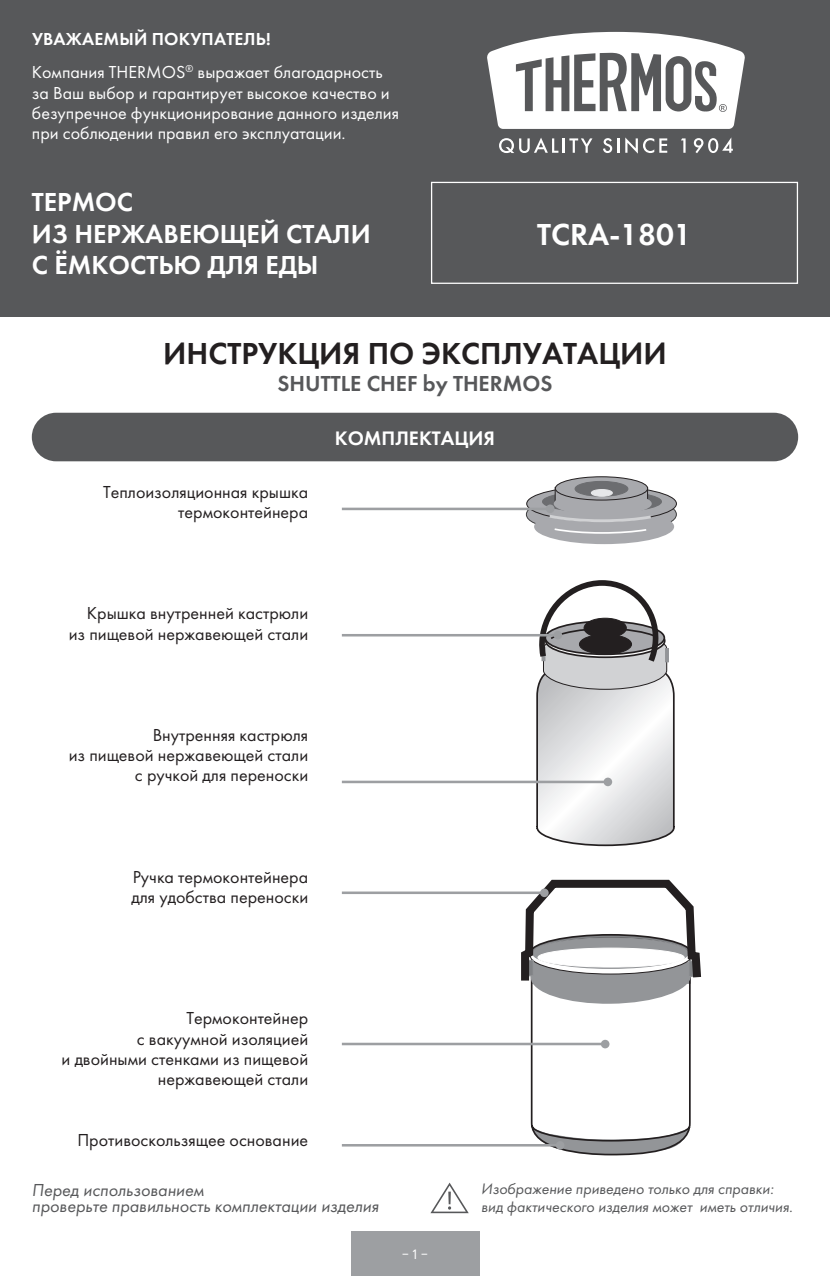
<style>
.page{position:relative;width:830px;height:1276px;background:#fff}
.page>*{position:absolute;margin:0;border:0;box-sizing:border-box;transform-origin:0 0}
.MAIN_BOLD{font:31.5px "Futura Demi";color:#231f20}
.ZAGOLOVOK{font:31.5px "Futura Demi";color:#fff}
.ZAGOLOVOK-2{font:27px/31.5px "Futura Demi";color:#fff}
.MAIN_BOLD-2{font:22.5px "Futura Demi";color:#57585a}
.ZAGOLOVOK-3{font:20.25px "Futura Demi";color:#fff}
.MAIN{font:18px/20.2px "Futura";color:#231f20;text-align:right}
.MAIN-2{font:18px/20.2px "Futura";color:#fff}
.MAIN_italic{font:italic 18px "Futura";color:#57585a}
.MAIN_BOLD-3{font:18px "Futura Demi";letter-spacing:.01em;color:#fff}
.MAIN_italic-2{font:italic 15.75px/18px "Futura";color:#57585a}
.t1{font:13.5px "Circe";color:#fff}
</style>
<div class="page">
<div style="left:350px;top:1231px;width:129px;height:45px;background:#9d9fa2"></div>
<svg style="left:517px;top:879px;width:185px;height:277px"></svg>
<div style="left:537px;top:948px;width:147px;height:19px;background:#fff;border-radius:50%"></div>
<div style="left:537px;top:948px;width:147px;height:19px;border:1px solid #fff;border-radius:50%"></div>
<svg style="left:535px;top:580px;width:140px;height:267px"></svg>
<div style="left:534px;top:509px;width:139px;height:35px;background:#a8a9ad;border-radius:50%"></div>
<svg style="left:526px;top:486px;width:150px;height:35px"></svg>
<div style="left:542px;top:491px;width:119px;height:21px;background:#6c6d70;border-radius:50%"></div>
<svg style="left:556px;top:491px;width:89px;height:8px"></svg>
<div style="left:554px;top:487px;width:93px;height:17px;border:1px solid #231f20"></div>
<svg style="left:553px;top:492px;width:98px;height:23px"></svg>
<svg style="left:555px;top:477px;width:92px;height:23px"></svg>
<div style="left:555px;top:476px;width:92px;height:24px;border:1px solid #231f20;border-radius:50%"></div>
<div style="left:574px;top:481px;width:53px;height:15px;background:#6c6d70;border-radius:50%"></div>
<div style="left:574px;top:481px;width:53px;height:15px;border:1px solid #6c6d70;border-radius:50%"></div>
<svg style="left:525px;top:502px;width:151px;height:32px"></svg>
<div style="left:591px;top:489px;width:21px;height:7px;background:#e6e7e9;border-radius:50%"></div>
<div style="left:591px;top:489px;width:21px;height:7px;border:1px solid #e6e7e9;border-radius:50%"></div>
<div style="left:0;top:0;width:829px;height:317px;background:#57585a"></div>
<div style="left:431px;top:182px;width:366px;height:102px;border:1px solid #fff"></div>
<svg style="left:430px;top:1182px;width:38px;height:31px"></svg>
<div style="left:32px;top:413px;width:765px;height:48px;background:#57585a;border-radius:24px"></div>
<hr style="left:342px;top:1042px;width:263px;height:3px;background:#9d9fa2">
<div style="left:600px;top:1039px;width:9px;height:9px;background:#9d9fa2;border-radius:50%"></div>
<hr style="left:342px;top:891px;width:202px;height:3px;background:#9d9fa2">
<div style="left:540px;top:888px;width:8px;height:9px;background:#9d9fa2;border-radius:50%"></div>
<hr style="left:342px;top:780px;width:265px;height:3px;background:#9d9fa2">
<div style="left:603px;top:777px;width:9px;height:9px;background:#9d9fa2;border-radius:50%"></div>
<hr style="left:342px;top:634px;width:215px;height:2px;background:#9d9fa2">
<div style="left:553px;top:631px;width:9px;height:8px;background:#9d9fa2;border-radius:50%"></div>
<hr style="left:342px;top:507px;width:208px;height:3px;background:#9d9fa2">
<div style="left:545px;top:504px;width:9px;height:9px;background:#9d9fa2;border-radius:50%"></div>
<svg style="left:487px;top:32px;width:257px;height:97px"></svg>
<svg style="left:499px;top:138px;width:59px;height:15px"></svg>
<hr style="left:562px;top:138px;width:3px;height:15px;background:#fff">
<svg style="left:569px;top:138px;width:23px;height:15px"></svg>
<svg style="left:603px;top:138px;width:16px;height:15px"></svg>
<svg style="left:625px;top:137px;width:42px;height:17px"></svg>
<svg style="left:681px;top:138px;width:4px;height:15px"></svg>
<svg style="left:693px;top:137px;width:39px;height:16px"></svg>
<hr style="left:342px;top:1144px;width:218px;height:2px;background:#9d9fa2">
<div style="left:555px;top:1141px;width:9px;height:8px;background:#9d9fa2;border-radius:50%"></div>
<p class="MAIN_BOLD-3" style="left:32px;top:28px;width:240px">УВАЖАЕМЫЙ ПОКУПАТЕЛЬ!</p>
<p class="MAIN-2" style="left:32px;top:62px;width:368px">Компания THERMOS<sup>®</sup> выражает благодарность за Ваш выбор и гарантирует высокое качество и безупречное функционирование данного изделия при соблюдении правил его эксплуатации.</p>
<p class="ZAGOLOVOK-2" style="left:32px;top:187px;width:340px">ТЕРМОС<br>ИЗ НЕРЖАВЕЮЩЕЙ СТАЛИ<br>С ЁМКОСТЬЮ ДЛЯ ЕДЫ</p>
<p class="ZAGOLOVOK" style="left:537px;top:214px;width:156px">TCRA-1801</p>
<p class="MAIN_BOLD" style="left:163px;top:333px;width:505px">ИНСТРУКЦИЯ ПО ЭКСПЛУАТАЦИИ</p>
<p class="MAIN_BOLD-2" style="left:277px;top:370px;width:276px">SHUTTLE CHEF by THERMOS</p>
<p class="ZAGOLOVOK-3" style="left:335px;top:425px;width:161px">КОМПЛЕКТАЦИЯ</p>
<p class="MAIN" style="left:103px;top:481px;width:206px">Теплоизоляционная крышка термоконтейнера</p>
<p class="MAIN" style="left:69px;top:603px;width:241px">Крышка внутренней кастрюли из пищевой нержавеющей стали</p>
<p class="MAIN" style="left:153px;top:724px;width:157px">Внутренняя кастрюля</p>
<p class="MAIN" style="left:69px;top:745px;width:241px">из пищевой нержавеющей стали</p>
<p class="MAIN" style="left:135px;top:765px;width:175px">с ручкой для переноски</p>
<p class="MAIN" style="left:131px;top:866px;width:178px;text-align:left">Ручка термоконтейнера для удобства переноски</p>
<p class="MAIN" style="left:186px;top:1008px;width:123px">Термоконтейнер</p>
<p class="MAIN" style="left:62px;top:1028px;width:248px">с вакуумной изоляцией<br>и двойными стенками из пищевой</p>
<p class="MAIN" style="left:158px;top:1069px;width:152px">нержавеющей стали</p>
<p class="MAIN" style="left:77px;top:1129px;width:232px">Противоскользящее основание</p>
<p class="MAIN_italic" style="left:32px;top:1179px;width:173px">Перед использованием</p>
<p class="MAIN_italic" style="left:32px;top:1194px;width:348px">проверьте правильность комплектации изделия</p>
<p class="t1" style="left:401px;top:1245px;width:29px">‒ 1 ‒</p>
<p class="MAIN_italic-2" style="left:481px;top:1179px;width:313px">Изображение приведено только для справки: вид фактического изделия может иметь отличия.</p>
</div>
